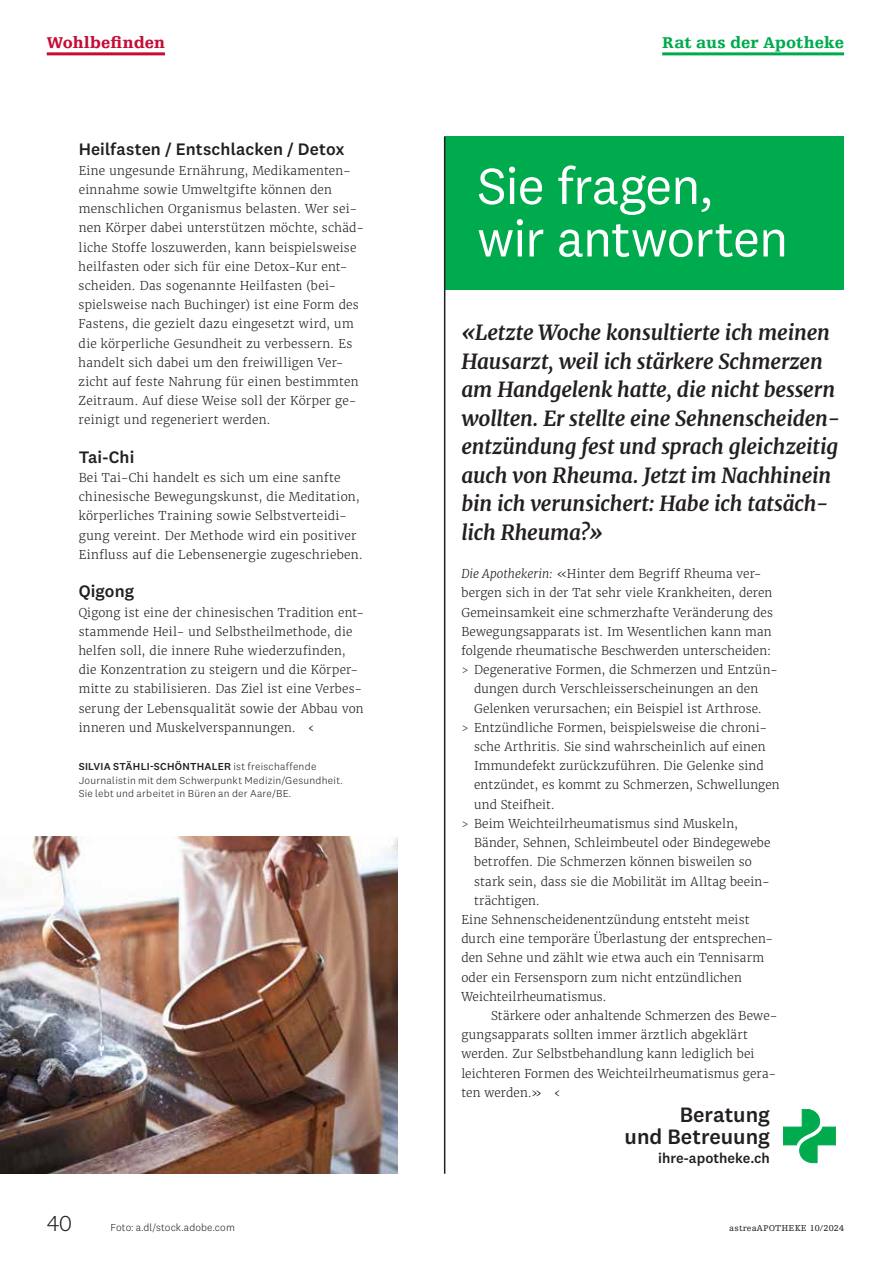
<style>
.page{position:relative;width:893px;height:1263px;background:#fff}
.page>*{position:absolute;margin:0;border:0;box-sizing:border-box;transform-origin:0 0}
.t1{font:52.5px/52.5px "National 2";letter-spacing:-.025em;color:#fff}
.t2{font:300 22.5px "National 2";color:#231f20}
.t3{font:500 21.6px/21.6px "National 2";color:#231f20;text-align:right}
.t4{font:italic 700 21px/28.5px "Merriweather";letter-spacing:-.005em;color:#231f20}
.t5{font:500 17.25px "National 2";letter-spacing:.005em;color:#231f20}
.t6{font:900 16.5px "Egyptienne FLT Std";color:#00ab4d}
.t7{font:900 16.5px "Egyptienne FLT Std";letter-spacing:.005em;color:#c40c37}
.t8{font:500 14.4px "National 2";color:#231f20}
.t9{font:300 12.15px/19.2px "Merriweather";letter-spacing:.015em;color:#231f20}
.t10{font:300 12.15px/19.2px "Merriweather";letter-spacing:.015em;color:#231f20;scale:.96 1}
.t11{font:300 10.5px/13.5px "National 2";letter-spacing:.025em;color:#231f20}
.t12{font:300 10.5px "National 2";letter-spacing:.005em;color:#231f20}
.t13{font:9px "Egyptienne FLT Std";letter-spacing:.02em;color:#231f20}
.s1{font-weight:500}
.s2{font-style:italic}
.s3{font-family:"National 2"}
</style>
<div class="page">
<hr style="left:662px;top:52px;width:182px;height:3px;background:#00ab4d">
<hr style="left:47px;top:52px;width:118px;height:3px;background:#c40c37">
<img style="left:0;top:837px;width:398px;height:337px">
<svg style="left:783px;top:1109px;width:53px;height:54px"></svg>
<div style="left:445px;top:136px;width:399px;height:154px;background:#00ab4d"></div>
<hr style="left:444px;top:136px;width:1px;height:1038px;background:#231f20">
<h3 class="t7" style="left:47px;top:34px;width:120px">Wohlbefinden</h3>
<h3 class="t6" style="left:662px;top:34px;width:183px">Rat aus der Apotheke</h3>
<h3 class="t5" style="left:79px;top:139px;width:268px">Heilfasten / Entschlacken / Detox</h3>
<p class="t9" style="left:79px;top:161px;width:287px">Eine ungesunde Ernährung, Medikamenten&shy;einnahme sowie Umweltgifte können den menschlichen Organismus belasten. Wer sei&shy;nen Körper dabei unterstützen möchte, schäd&shy;liche Stoffe loszuwerden, kann beispielsweise heilfasten oder sich für eine Detox-Kur ent&shy;scheiden. Das sogenannte Heilfasten (bei&shy;spielsweise nach Buchinger) ist eine Form des Fastens, die gezielt dazu eingesetzt wird, um die körperliche Gesundheit zu verbessern. Es handelt sich dabei um den freiwilligen Ver&shy;zicht auf feste Nahrung für einen bestimmten Zeitraum. Auf diese Weise soll der Körper ge&shy;reinigt und regeneriert werden.</p>
<h3 class="t5" style="left:79px;top:446px;width:57px">Tai-Chi</h3>
<p class="t9" style="left:79px;top:468px;width:286px">Bei Tai-Chi handelt es sich um eine sanfte chinesische Bewegungskunst, die Meditation, körperliches Training sowie Selbstverteidi&shy;gung vereint. Der Methode wird ein positiver Einfluss auf die Lebensenergie zugeschrieben.</p>
<h3 class="t5" style="left:79px;top:581px;width:57px">Qigong</h3>
<p class="t10" style="left:79px;top:603px;width:299px">Qigong ist eine der chinesischen Tradition ent&shy;stammende Heil- und Selbstheilmethode, die helfen soll, die innere Ruhe wiederzufinden, die Konzentration zu steigern und die Körper&shy;mitte zu stabilisieren. Das Ziel ist eine Verbes&shy;serung der Lebensqualität sowie der Abbau von inneren und Muskelverspannungen. ‹</p>
<p class="t11" style="left:79px;top:760px;width:266px"><span class="s1">SILVIA STÄHLI-SCHÖNTHALER</span> ist freischaffende<br>Journalistin mit dem Schwerpunkt Medizin/Gesundheit.<br>Sie lebt und arbeitet in Büren an der Aare/BE.</p>
<h1 class="t1" style="left:477px;top:159px;width:313px">Sie fragen, wir antworten</h1>
<p class="t4" style="left:461px;top:318px;width:380px">«Letzte Woche konsultierte ich meinen Hausarzt, weil ich stärkere Schmerzen am Handgelenk hatte, die nicht bessern wollten. Er stellte eine Sehnenscheiden&shy;entzündung fest und sprach gleichzeitig auch von Rheuma. Jetzt im Nachhinein bin ich verunsichert: Habe ich tatsäch&shy;lich Rheuma?»</p>
<p class="t9" style="left:461px;top:564px;width:302px"><span class="s2">Die Apothekerin:</span> «Hinter dem Begriff Rheuma ver-</p>
<p class="t9" style="left:461px;top:583px;width:313px">bergen sich in der Tat sehr viele Krankheiten, deren</p>
<p class="t9" style="left:461px;top:603px;width:313px">Gemeinsamkeit eine schmerzhafte Veränderung des</p>
<p class="t9" style="left:461px;top:622px;width:312px">Bewegungsapparats ist. Im Wesentlichen kann man</p>
<p class="t9" style="left:461px;top:641px;width:311px">folgende rheumatische Beschwerden unterscheiden:</p>
<p class="t9" style="left:461px;top:660px;width:318px"><span class="s3">&gt;</span> Degenerative Formen, die Schmerzen und Entzün-</p>
<p class="t9" style="left:474px;top:679px;width:286px">dungen durch Verschleisserscheinungen an den</p>
<p class="t9" style="left:474px;top:699px;width:289px">Gelenken verursachen; ein Beispiel ist Arthrose.</p>
<p class="t9" style="left:461px;top:718px;width:307px"><span class="s3">&gt;</span> Entzündliche Formen, beispielsweise die chroni-</p>
<p class="t9" style="left:474px;top:737px;width:293px">sche Arthritis. Sie sind wahrscheinlich auf einen</p>
<p class="t9" style="left:474px;top:756px;width:291px">Immundefekt zurückzuführen. Die Gelenke sind</p>
<p class="t9" style="left:474px;top:775px;width:307px">entzündet, es kommt zu Schmerzen, Schwellungen</p>
<p class="t9" style="left:474px;top:795px;width:82px">und Steifheit.</p>
<p class="t9" style="left:461px;top:814px;width:278px"><span class="s3">&gt;</span> Beim Weichteilrheumatismus sind Muskeln,</p>
<p class="t9" style="left:474px;top:833px;width:298px">Bänder, Sehnen, Schleimbeutel oder Bindegewebe</p>
<p class="t9" style="left:474px;top:852px;width:279px">betroffen. Die Schmerzen können bisweilen so</p>
<p class="t9" style="left:474px;top:872px;width:297px">stark sein, dass sie die Mobilität im Alltag beein-</p>
<p class="t9" style="left:474px;top:891px;width:67px">trächtigen.</p>
<p class="t9" style="left:461px;top:910px;width:290px">Eine Sehnenscheidenentzündung entsteht meist</p>
<p class="t9" style="left:461px;top:929px;width:313px">durch eine temporäre Überlastung der entsprechen-</p>
<p class="t9" style="left:461px;top:948px;width:304px">den Sehne und zählt wie etwa auch ein Tennisarm</p>
<p class="t9" style="left:461px;top:968px;width:282px">oder ein Fersensporn zum nicht entzündlichen</p>
<p class="t9" style="left:461px;top:987px;width:147px">Weichteilrheumatismus.</p>
<p class="t9" style="left:491px;top:1006px;width:288px">Stärkere oder anhaltende Schmerzen des Bewe-</p>
<p class="t9" style="left:461px;top:1025px;width:288px">gungsapparats sollten immer ärztlich abgeklärt</p>
<p class="t9" style="left:461px;top:1044px;width:295px">werden. Zur Selbstbehandlung kann lediglich bei</p>
<p class="t9" style="left:461px;top:1064px;width:316px">leichteren Formen des Weichteilrheumatismus gera-</p>
<p class="t9" style="left:461px;top:1083px;width:101px">ten werden.» ‹</p>
<h3 class="t3" style="left:625px;top:1104px;width:147px">Beratung<br>und Betreuung</h3>
<p class="t8" style="left:658px;top:1149px;width:113px">ihre-apotheke.ch</p>
<h2 class="t2" style="left:47px;top:1211px;width:27px">40</h2>
<p class="t13" style="left:729px;top:1223px;width:116px">astreaAPOTHEKE 10/2024</p>
<p class="t12" style="left:111px;top:1222px;width:126px">Foto: a.dl/stock.adobe.com</p>
</div>
